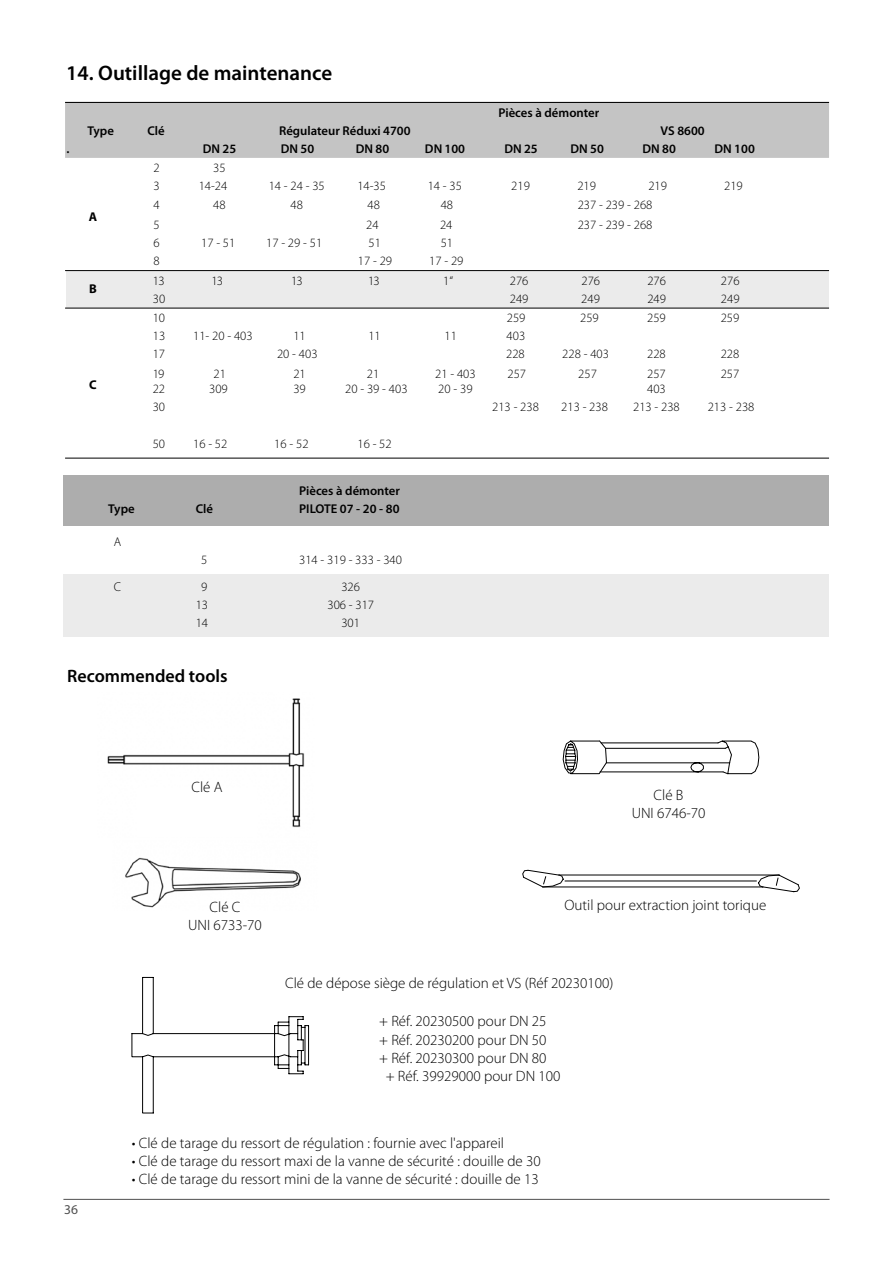
<style>
.page{position:relative;width:893px;height:1263px;background:#fff}
.page>*{position:absolute;margin:0;border:0;box-sizing:border-box;transform-origin:0 0}
.t1{font:600 21px "Myriad Pro";color:#000}
.t2{font:600 18px "Myriad Pro";color:#000}
.t3{font:300 15px/18px "Myriad Pro";color:#000;text-align:center}
.t4{font:13.5px "Myriad Pro";color:#505050}
.t5{font:300 12.75px "Myriad Pro";color:#000}
.t6{font:600 12.75px "Myriad Pro";color:#000}
.t7{font:700 12.75px "Myriad Pro";color:#000}
</style>
<div class="page">
<hr style="left:63px;top:1199px;width:766px;height:1px;background:#505050">
<img style="left:107px;top:698px;width:198px;height:130px">
<div style="left:137px;top:788px;width:120px;height:48px;background:#fff"></div>
<img style="left:125px;top:857px;width:176px;height:51px">
<hr style="left:565px;top:880px;width:191px;height:1px;background:#000">
<hr style="left:543px;top:886px;width:220px;height:1px;background:#000">
<hr style="left:559px;top:874px;width:220px;height:1px;background:#000">
<svg style="left:522px;top:869px;width:42px;height:19px"></svg>
<svg style="left:757px;top:874px;width:43px;height:18px"></svg>
<svg style="left:563px;top:740px;width:196px;height:34px"></svg>
<svg style="left:131px;top:977px;width:178px;height:136px"></svg>
<div style="left:66px;top:271px;width:762px;height:36px;background:#ebebeb"></div>
<div style="left:65px;top:103px;width:764px;height:55px;background:#c4c4c4"></div>
<hr style="left:65px;top:270px;width:764px;height:1px;background:#000">
<hr style="left:65px;top:102px;width:764px;height:1px;background:#000">
<hr style="left:65px;top:308px;width:764px;height:1px;background:#000">
<hr style="left:65px;top:458px;width:764px;height:1px;background:#000">
<div style="left:64px;top:475px;width:765px;height:50px;background:#adadad"></div>
<div style="left:64px;top:574px;width:765px;height:63px;background:#ebebeb"></div>
<h1 class="t1" style="left:66px;top:59px;width:268px">14. Outillage de maintenance</h1>
<p class="t6" style="left:498px;top:104px;width:102px">Pièces à démonter</p>
<p class="t6" style="left:87px;top:122px;width:28px">Type</p>
<p class="t6" style="left:147px;top:122px;width:19px">Clé</p>
<p class="t6" style="left:279px;top:122px;width:133px">Régulateur Réduxi 4700</p>
<p class="t6" style="left:660px;top:122px;width:46px">VS 8600</p>
<p class="t6" style="left:66px;top:140px;width:5px">.</p>
<p class="t6" style="left:203px;top:140px;width:35px">DN 25</p>
<p class="t6" style="left:281px;top:140px;width:35px">DN 50</p>
<p class="t6" style="left:356px;top:140px;width:35px">DN 80</p>
<p class="t6" style="left:425px;top:140px;width:42px">DN 100</p>
<p class="t6" style="left:504px;top:140px;width:35px">DN 25</p>
<p class="t6" style="left:570px;top:140px;width:35px">DN 50</p>
<p class="t6" style="left:642px;top:140px;width:35px">DN 80</p>
<p class="t6" style="left:714px;top:140px;width:42px">DN 100</p>
<p class="t5" style="left:153px;top:160px;width:8px">2</p>
<p class="t5" style="left:213px;top:160px;width:14px">35</p>
<p class="t5" style="left:153px;top:178px;width:8px">3</p>
<p class="t5" style="left:199px;top:178px;width:30px">14-24</p>
<p class="t5" style="left:269px;top:178px;width:58px">14 - 24 - 35</p>
<p class="t5" style="left:357px;top:178px;width:30px">14-35</p>
<p class="t5" style="left:428px;top:178px;width:36px">14 - 35</p>
<p class="t5" style="left:511px;top:178px;width:20px">219</p>
<p class="t5" style="left:577px;top:178px;width:20px">219</p>
<p class="t5" style="left:648px;top:178px;width:20px">219</p>
<p class="t5" style="left:724px;top:178px;width:20px">219</p>
<p class="t5" style="left:153px;top:197px;width:8px">4</p>
<p class="t5" style="left:213px;top:197px;width:14px">48</p>
<p class="t5" style="left:291px;top:197px;width:14px">48</p>
<p class="t5" style="left:367px;top:197px;width:14px">48</p>
<p class="t5" style="left:441px;top:197px;width:14px">48</p>
<p class="t5" style="left:578px;top:197px;width:76px">237 - 239 - 268</p>
<p class="t5" style="left:153px;top:217px;width:8px">5</p>
<p class="t5" style="left:366px;top:217px;width:14px">24</p>
<p class="t5" style="left:440px;top:217px;width:14px">24</p>
<p class="t5" style="left:578px;top:217px;width:76px">237 - 239 - 268</p>
<p class="t5" style="left:153px;top:235px;width:8px">6</p>
<p class="t5" style="left:201px;top:235px;width:36px">17 - 51</p>
<p class="t5" style="left:266px;top:235px;width:58px">17 - 29 - 51</p>
<p class="t5" style="left:369px;top:235px;width:14px">51</p>
<p class="t5" style="left:441px;top:235px;width:14px">51</p>
<p class="t5" style="left:153px;top:253px;width:8px">8</p>
<p class="t5" style="left:358px;top:253px;width:36px">17 - 29</p>
<p class="t5" style="left:429px;top:253px;width:36px">17 - 29</p>
<p class="t7" style="left:89px;top:208px;width:10px">A</p>
<p class="t7" style="left:89px;top:281px;width:9px">B</p>
<p class="t7" style="left:89px;top:376px;width:9px">C</p>
<p class="t5" style="left:153px;top:273px;width:13px">13</p>
<p class="t5" style="left:211px;top:273px;width:13px">13</p>
<p class="t5" style="left:291px;top:273px;width:13px">13</p>
<p class="t5" style="left:368px;top:273px;width:13px">13</p>
<p class="t5" style="left:443px;top:273px;width:11px">1“</p>
<p class="t5" style="left:510px;top:273px;width:20px">276</p>
<p class="t5" style="left:581px;top:273px;width:20px">276</p>
<p class="t5" style="left:647px;top:273px;width:20px">276</p>
<p class="t5" style="left:721px;top:273px;width:20px">276</p>
<p class="t5" style="left:153px;top:291px;width:14px">30</p>
<p class="t5" style="left:510px;top:291px;width:20px">249</p>
<p class="t5" style="left:581px;top:291px;width:20px">249</p>
<p class="t5" style="left:647px;top:291px;width:20px">249</p>
<p class="t5" style="left:721px;top:291px;width:20px">249</p>
<p class="t5" style="left:153px;top:310px;width:14px">10</p>
<p class="t5" style="left:507px;top:310px;width:20px">259</p>
<p class="t5" style="left:580px;top:310px;width:20px">259</p>
<p class="t5" style="left:647px;top:310px;width:20px">259</p>
<p class="t5" style="left:721px;top:310px;width:20px">259</p>
<p class="t5" style="left:153px;top:328px;width:14px">13</p>
<p class="t5" style="left:193px;top:328px;width:61px">11- 20 - 403</p>
<p class="t5" style="left:293px;top:328px;width:14px">11</p>
<p class="t5" style="left:368px;top:328px;width:14px">11</p>
<p class="t5" style="left:444px;top:328px;width:14px">11</p>
<p class="t5" style="left:507px;top:328px;width:20px">403</p>
<p class="t5" style="left:153px;top:346px;width:14px">17</p>
<p class="t5" style="left:277px;top:346px;width:42px">20 - 403</p>
<p class="t5" style="left:506px;top:346px;width:20px">228</p>
<p class="t5" style="left:562px;top:346px;width:48px">228 - 403</p>
<p class="t5" style="left:647px;top:346px;width:20px">228</p>
<p class="t5" style="left:721px;top:346px;width:20px">228</p>
<p class="t5" style="left:153px;top:366px;width:13px">19</p>
<p class="t5" style="left:214px;top:366px;width:14px">21</p>
<p class="t5" style="left:293px;top:366px;width:14px">21</p>
<p class="t5" style="left:367px;top:366px;width:14px">21</p>
<p class="t5" style="left:435px;top:366px;width:42px">21 - 403</p>
<p class="t5" style="left:507px;top:366px;width:20px">257</p>
<p class="t5" style="left:578px;top:366px;width:20px">257</p>
<p class="t5" style="left:647px;top:366px;width:20px">257</p>
<p class="t5" style="left:721px;top:366px;width:20px">257</p>
<p class="t5" style="left:153px;top:381px;width:14px">22</p>
<p class="t5" style="left:209px;top:381px;width:20px">309</p>
<p class="t5" style="left:293px;top:381px;width:14px">39</p>
<p class="t5" style="left:345px;top:381px;width:64px">20 - 39 - 403</p>
<p class="t5" style="left:438px;top:381px;width:36px">20 - 39</p>
<p class="t5" style="left:647px;top:381px;width:20px">403</p>
<p class="t5" style="left:153px;top:399px;width:14px">30</p>
<p class="t5" style="left:492px;top:399px;width:48px">213 - 238</p>
<p class="t5" style="left:561px;top:399px;width:48px">213 - 238</p>
<p class="t5" style="left:633px;top:399px;width:48px">213 - 238</p>
<p class="t5" style="left:708px;top:399px;width:48px">213 - 238</p>
<p class="t5" style="left:153px;top:436px;width:14px">50</p>
<p class="t5" style="left:193px;top:436px;width:36px">16 - 52</p>
<p class="t5" style="left:274px;top:436px;width:36px">16 - 52</p>
<p class="t5" style="left:357px;top:436px;width:36px">16 - 52</p>
<p class="t6" style="left:299px;top:483px;width:102px">Pièces à démonter</p>
<p class="t6" style="left:108px;top:501px;width:28px">Type</p>
<p class="t6" style="left:196px;top:501px;width:19px">Clé</p>
<p class="t6" style="left:299px;top:501px;width:102px">PILOTE 07 - 20 - 80</p>
<p class="t5" style="left:114px;top:534px;width:9px">A</p>
<p class="t5" style="left:201px;top:552px;width:8px">5</p>
<p class="t5" style="left:299px;top:552px;width:104px">314 - 319 - 333 - 340</p>
<p class="t5" style="left:114px;top:579px;width:9px">C</p>
<p class="t5" style="left:201px;top:579px;width:8px">9</p>
<p class="t5" style="left:341px;top:579px;width:20px">326</p>
<p class="t5" style="left:196px;top:597px;width:14px">13</p>
<p class="t5" style="left:327px;top:597px;width:48px">306 - 317</p>
<p class="t5" style="left:196px;top:615px;width:14px">14</p>
<p class="t5" style="left:341px;top:615px;width:20px">301</p>
<p class="t2" style="left:67px;top:665px;width:162px">Recommended tools</p>
<p class="t3" style="left:192px;top:777px;width:33px">Clé A</p>
<p class="t3" style="left:632px;top:786px;width:75px">Clé B<br>UNI 6746-70</p>
<p class="t3" style="left:188px;top:898px;width:75px">Clé C<br>UNI 6733-70</p>
<p class="t3" style="left:564px;top:896px;width:203px">Outil pour extraction joint torique</p>
<p class="t3" style="left:285px;top:974px;width:330px">Clé de dépose siège de régulation et VS (Réf 20230100)</p>
<p class="t3" style="left:379px;top:1012px;width:169px">+ Réf. 20230500 pour DN 25</p>
<p class="t3" style="left:379px;top:1030px;width:169px">+ Réf. 20230200 pour DN 50</p>
<p class="t3" style="left:379px;top:1048px;width:169px">+ Réf. 20230300 pour DN 80</p>
<p class="t3" style="left:386px;top:1066px;width:176px">+ Réf. 39929000 pour DN 100</p>
<p class="t4" style="left:64px;top:1201px;width:15px">36</p>
<p class="t3" style="left:132px;top:1134px;width:374px">• Clé de tarage du ressort de régulation : fournie avec l'appareil</p>
<p class="t3" style="left:132px;top:1152px;width:410px">• Clé de tarage du ressort maxi de la vanne de sécurité : douille de 30</p>
<p class="t3" style="left:132px;top:1170px;width:408px">• Clé de tarage du ressort mini de la vanne de sécurité : douille de 13</p>
</div>
